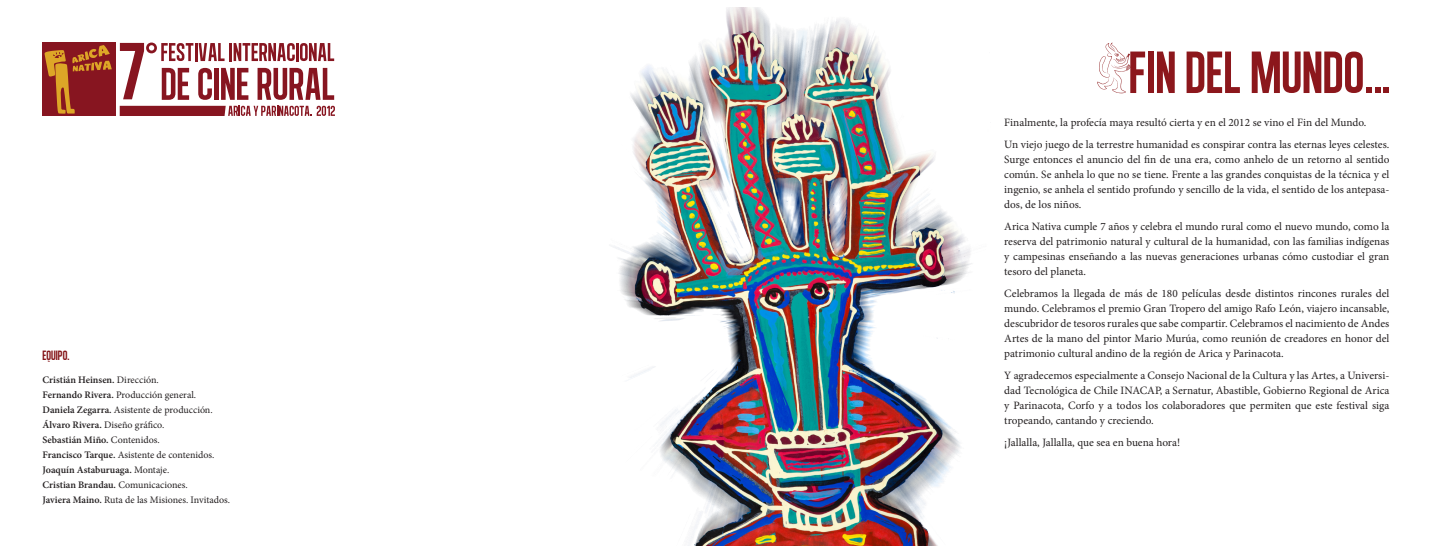
<style>
.page{position:relative;width:1432px;height:546px;background:#fff}
.page>*{position:absolute;margin:0;border:0;box-sizing:border-box;transform-origin:0 0}
.títulos{font:13.75px "Algre Sans NC";color:#851519}
.TEXTO{font:11.25px/15px "Minion Pro";color:#231f20;text-align:justify}
.TEXTO-2{font:10px "Minion Pro";color:#231f20}
.TEXTO-3{font:600 10px "Minion Pro";letter-spacing:-.01em;color:#231f20}
.títulos-2{font:600 10px "Minion Pro";color:#231f20}
.s1{font-weight:400}
.s2{font-weight:600}
</style>
<div class="page">
<div style="left:43px;top:43px;width:73px;height:73px;background:#871520"></div>
<svg style="left:44px;top:45px;width:68px;height:69px"></svg>
<svg style="left:120px;top:43px;width:214px;height:57px"></svg>
<svg style="left:120px;top:106px;width:215px;height:10px;background:#a6515a"></svg>
<svg style="left:1097px;top:43px;width:48px;height:50px"></svg>
<div style="left:1148px;top:52px;width:6px;height:41px;background:#8c171c"></div>
<svg style="left:1157px;top:52px;width:17px;height:41px"></svg>
<svg style="left:1186px;top:52px;width:53px;height:41px"></svg>
<svg style="left:1251px;top:52px;width:138px;height:41px"></svg>
<img style="left:612px;top:7px;width:360px;height:539px">
<p class="títulos" style="left:43px;top:348px;width:28px">Equipo.</p>
<p class="títulos-2" style="left:43px;top:373px;width:118px">Cristián Heinsen. <span class="s1">Dirección.</span></p>
<p class="TEXTO-2" style="left:43px;top:388px;width:155px"><span class="s2">Fernando Rivera.</span> Producción general.</p>
<p class="TEXTO-2" style="left:43px;top:403px;width:172px"><span class="s2">Daniela Zegarra.</span> Asistente de producción.</p>
<p class="TEXTO-2" style="left:43px;top:418px;width:123px"><span class="s2">Álvaro Rivera.</span> Diseño gráfico.</p>
<p class="TEXTO-3" style="left:43px;top:433px;width:119px">Sebastián Miño. <span class="s1">Contenidos.</span></p>
<p class="TEXTO-2" style="left:43px;top:448px;width:173px"><span class="s2">Francisco Tarque.</span> Asistente de contenidos.</p>
<p class="TEXTO-3" style="left:43px;top:463px;width:128px">Joaquín Astaburuaga. <span class="s1">Montaje.</span></p>
<p class="TEXTO-3" style="left:43px;top:478px;width:147px">Cristian Brandau. <span class="s1">Comunicaciones.</span></p>
<p class="TEXTO-2" style="left:43px;top:493px;width:189px"><span class="s2">Javiera Maino.</span> Ruta de las Misiones. Invitados.</p>
<p class="TEXTO" style="left:1004px;top:115px;width:364px">Finalmente, la profecía maya resultó cierta y en el 2012 se vino el Fin del Mundo.</p>
<p class="TEXTO" style="left:1004px;top:137px;width:387px">Un viejo juego de la terrestre humanidad es conspirar contra las eternas leyes celestes.<br>Surge entonces el anuncio del fin de una era, como anhelo de un retorno al sentido común. Se anhela lo que no se tiene. Frente a las grandes conquistas de la técnica y el ingenio, se anhela el sentido profundo y sencillo de la vida, el sentido de los antepasa&shy;dos, de los niños.</p>
<p class="TEXTO" style="left:1004px;top:219px;width:387px">Arica Nativa cumple 7 años y celebra el mundo rural como el nuevo mundo, como la reserva del patrimonio natural y cultural de la humanidad, con las familias indígenas y campesinas enseñando a las nuevas generaciones urbanas cómo custodiar el gran tesoro del planeta.</p>
<p class="TEXTO" style="left:1004px;top:286px;width:387px">Celebramos la llegada de más de 180 películas desde distintos rincones rurales del mundo. Celebramos el premio Gran Tropero del amigo Rafo León, viajero incansable, descubridor de tesoros rurales que sabe compartir. Celebramos el nacimiento de Andes Artes de la mano del pintor Mario Murúa, como reunión de creadores en honor del patrimonio cultural andino de la región de Arica y Parinacota.</p>
<p class="TEXTO" style="left:1004px;top:368px;width:387px">Y agradecemos especialmente a Consejo Nacional de la Cultura y las Artes, a Universi&shy;dad Tecnológica de Chile INACAP, a Sernatur, Abastible, Gobierno Regional de Arica y Parinacota, Corfo y a todos los colaboradores que permiten que este festival siga tropeando, cantando y creciendo.</p>
<p class="TEXTO" style="left:1004px;top:435px;width:177px">¡Jallalla, Jallalla, que sea en buena hora!</p>
</div>
